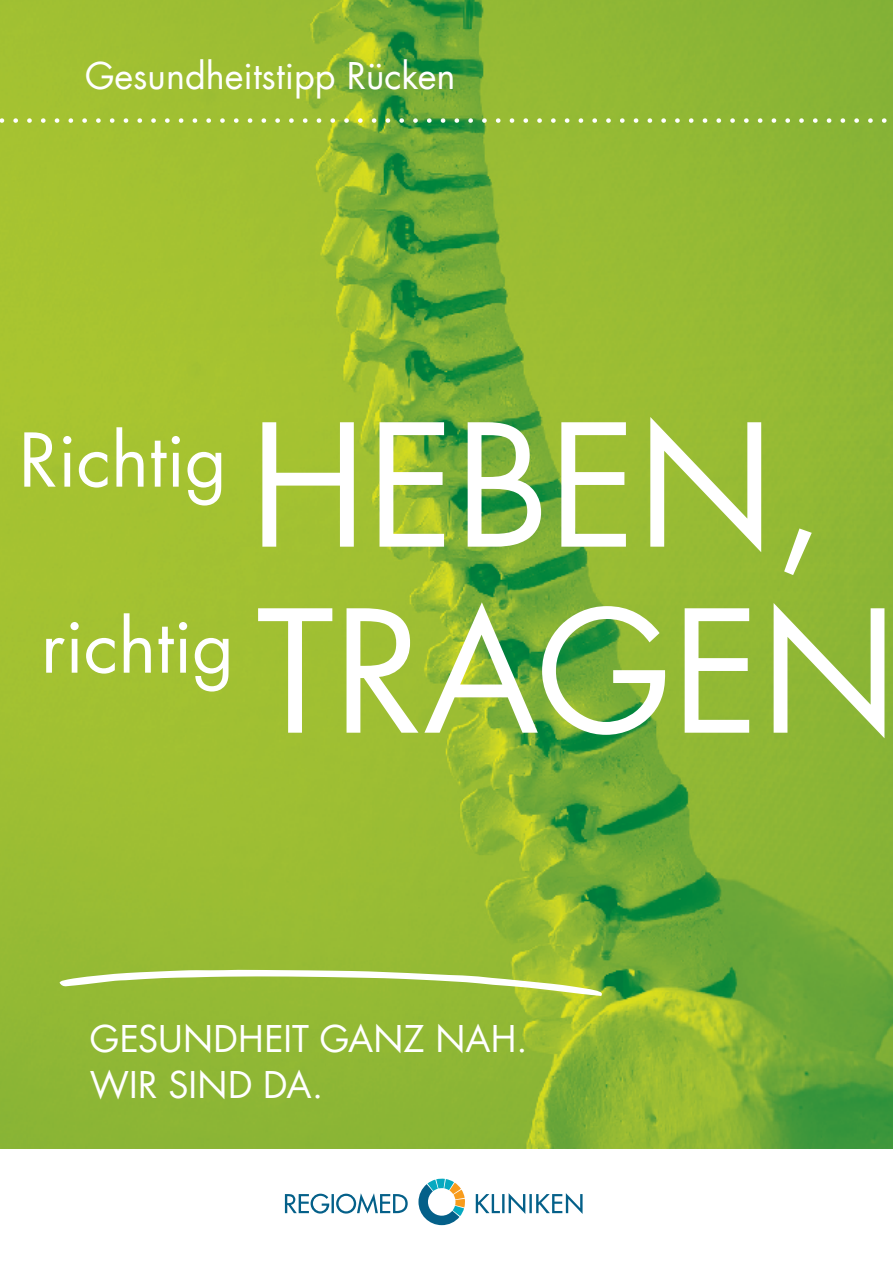
<style>
.page{position:relative;width:893px;height:1263px;background:#fff}
.page>*{position:absolute;margin:0;border:0;box-sizing:border-box;transform-origin:0 0}
.t1{font:165px "Futura Com";color:#fff}
.t2{font:72px "Futura Com";color:#fff}
.t3{font:36px/46.2px "Futura Com";color:#fff}
</style>
<div class="page">
<img style="left:0;top:0;width:893px;height:1148px">
<svg style="left:418px;top:1178px;width:47px;height:47px"></svg>
<svg style="left:285px;top:1193px;width:123px;height:20px"></svg>
<svg style="left:476px;top:1193px;width:107px;height:21px"></svg>
<svg style="left:0;top:118px;width:893px;height:5px;background:#a8c863"></svg>
<svg style="left:60px;top:969px;width:542px;height:27px"></svg>
<p class="t3" style="left:85px;top:52px;width:372px">Gesundheitstipp Rücken</p>
<h2 class="t2" style="left:19px;top:411px;width:210px">Richtig</h2>
<h1 class="t1" style="left:249px;top:373px;width:578px">HEBEN,</h1>
<h2 class="t2" style="left:41px;top:597px;width:195px">richtig</h2>
<h1 class="t1" style="left:256px;top:559px;width:643px">TRAGEN</h1>
<p class="t3" style="left:90px;top:1015px;width:439px">GESUNDHEIT GANZ NAH.<br>WIR SIND DA.</p>
</div>
